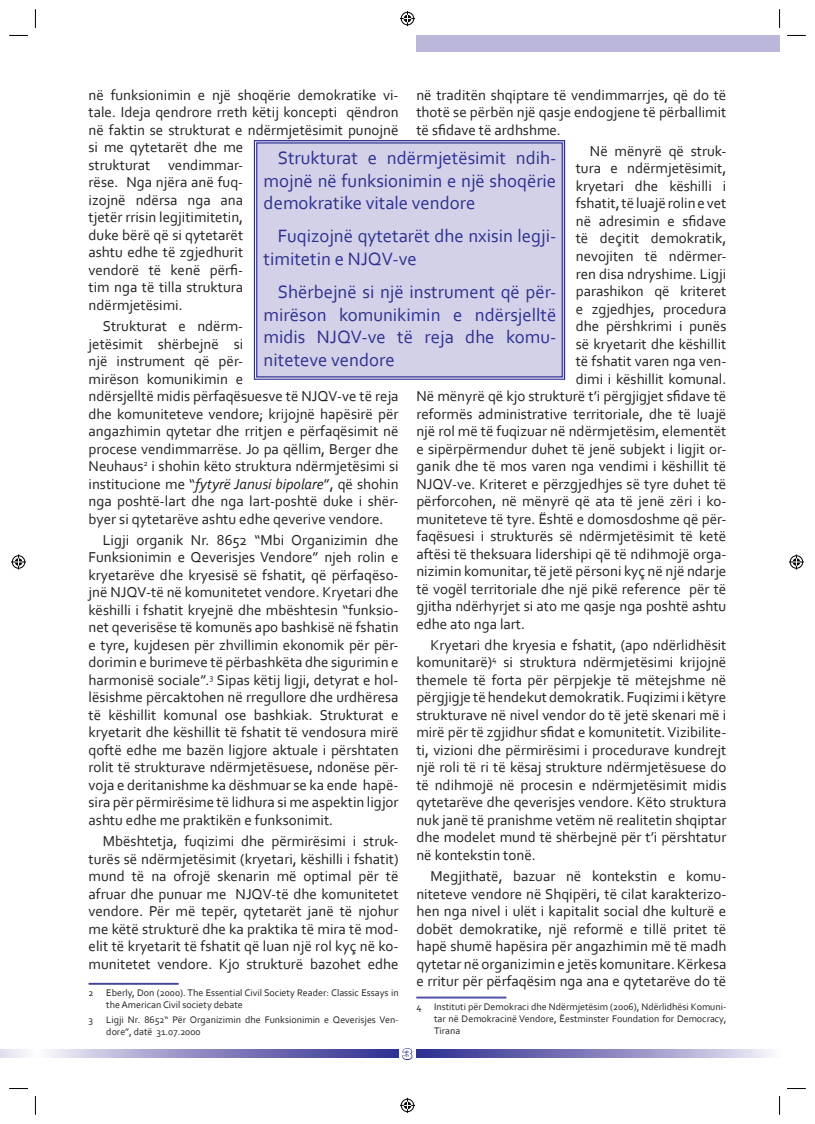
<style>
.page{position:relative;width:815px;height:1124px;background:#fff}
.page>*{position:absolute;margin:0;border:0;box-sizing:border-box;transform-origin:0 0}
.t1{font:18.75px/22.5px "Corbel";color:#2e3092;text-align:justify}
.t2{font:15px/17.5px "Corbel";color:#231f20;text-align:justify}
.t3{font:700 15px "Folio BT";color:#fff}
.t4{font:10px/12px "Corbel";color:#231f20}
.s1{font-style:italic}
</style>
<div class="page">
<svg style="left:0;top:1049px;width:26px;height:7px"></svg>
<svg style="left:49px;top:1049px;width:350px;height:7px;background:#8884be"></svg>
<svg style="left:416px;top:1049px;width:354px;height:7px;background:#8784be"></svg>
<svg style="left:402px;top:1048px;width:11px;height:12px"></svg>
<div style="left:416px;top:35px;width:364px;height:17px;background:#bbb7da"></div>
<hr style="left:89px;top:982px;width:90px;height:1px;background:#2e3092">
<hr style="left:89px;top:983px;width:90px;height:1px;background:#2e3092">
<hr style="left:416px;top:996px;width:90px;height:1px;background:#2e3092">
<hr style="left:416px;top:997px;width:90px;height:1px;background:#2e3092">
<div style="left:253px;top:140px;width:313px;height:240px;background:#d3d1e8"></div>
<div style="left:256px;top:142px;width:307px;height:235px;border:1px solid #2e3092"></div>
<svg style="left:9px;top:35px;width:19px;height:1px"></svg>
<svg style="left:787px;top:35px;width:19px;height:1px"></svg>
<svg style="left:9px;top:1088px;width:19px;height:1px"></svg>
<svg style="left:787px;top:1088px;width:19px;height:1px"></svg>
<svg style="left:35px;top:9px;width:1px;height:19px"></svg>
<svg style="left:35px;top:1096px;width:1px;height:18px"></svg>
<svg style="left:779px;top:9px;width:1px;height:19px"></svg>
<svg style="left:779px;top:1096px;width:1px;height:18px"></svg>
<svg style="left:400px;top:11px;width:15px;height:15px"></svg>
<svg style="left:400px;top:1097px;width:15px;height:15px"></svg>
<svg style="left:11px;top:554px;width:15px;height:15px"></svg>
<svg style="left:789px;top:554px;width:15px;height:15px"></svg>
<p class="t2" style="left:89px;top:86px;width:312px;text-align:left">në funksionimin e një shoqërie demokratike vi&shy;tale. Ideja qendrore rreth këtij koncepti qëndron në faktin se strukturat e ndërmjetësimit punojnë si me qytetarët dhe me<br>strukturat vendimmar-<br>rëse. Nga njëra anë fuq-<br>izojnë ndërsa nga ana<br>tjetër rrisin legjitimitetin,<br>duke bërë që si qytetarët<br>ashtu edhe të zgjedhurit<br>vendorë të kenë përfi-<br>tim nga të tilla struktura<br>ndërmjetësimi.</p>
<p class="t2" style="left:89px;top:317px;width:312px;text-align:left;text-indent:14px">Strukturat e ndërm-<br>jetësimit shërbejnë si<br>një instrument që për-<br>mirëson komunikimin e<br>ndërsjelltë midis përfaqësuesve të NJQV-ve të reja dhe komuniteteve vendore; krijojnë hapësirë për angazhimin qytetar dhe rritjen e përfaqësimit në procese vendimmarrëse. Jo pa qëllim, Berger dhe Neuhaus<sup>2</sup> i shohin këto struktura ndërmjetësimi si institucione me “<span class="s1">fytyrë Janusi bipolare</span>”, që shohin nga poshtë-lart dhe nga lart-poshtë duke i shër&shy;byer si qytetarëve ashtu edhe qeverive vendore.</p>
<p class="t2" style="left:89px;top:530px;width:312px;text-indent:14px">Ligji organik Nr. 8652 “Mbi Organizimin dhe Funksionimin e Qeverisjes Vendore” njeh rolin e kryetarëve dhe kryesisë së fshatit, që përfaqëso&shy;jnë NJQV-të në komunitetet vendore. Kryetari dhe këshilli i fshatit kryejnë dhe mbështesin “funksio&shy;net qeverisëse të komunës apo bashkisë në fshatin e tyre, kujdesen për zhvillimin ekonomik për për&shy;dorimin e burimeve të përbashkëta dhe sigurimin e harmonisë sociale”.<sup>3</sup> Sipas këtij ligji, detyrat e hol&shy;lësishme përcaktohen në rregullore dhe urdhëresa të këshillit komunal ose bashkiak. Strukturat e kryetarit dhe këshillit të fshatit të vendosura mirë qoftë edhe me bazën ligjore aktuale i përshtaten rolit të strukturave ndërmjetësuese, ndonëse për&shy;voja e deritanishme ka dëshmuar se ka ende hapë&shy;sira për përmirësime të lidhura si me aspektin ligjor ashtu edhe me praktikën e funksonimit.</p>
<p class="t2" style="left:89px;top:831px;width:312px;text-indent:14px">Mbështetja, fuqizimi dhe përmirësimi i struk&shy;turës së ndërmjetësimit (kryetari, këshilli i fshatit) mund të na ofrojë skenarin më optimal për të afruar dhe punuar me NJQV-të dhe komunitetet vendore. Për më tepër, qytetarët janë të njohur me këtë strukturë dhe ka praktika të mira të mod&shy;elit të kryetarit të fshatit që luan një rol kyç në ko&shy;munitetet vendore. Kjo strukturë bazohet edhe</p>
<p class="t4" style="left:89px;top:986px;width:7px">2</p>
<p class="t4" style="left:106px;top:986px;width:294px">Eberly, Don (2000). The Essential Civil Society Reader: Classic Essays in the American Civil society debate</p>
<p class="t4" style="left:89px;top:1013px;width:6px">3</p>
<p class="t4" style="left:106px;top:1013px;width:294px">Ligji Nr. 8652“ Për Organizimin dhe Funksionimin e Qeverisjes Ven&shy;dore”, datë 31.07.2000</p>
<p class="t2" style="left:416px;top:86px;width:312px">në traditën shqiptare të vendimmarrjes, që do të thotë se përbën një qasje endogjene të përballimit të sfidave të ardhshme.</p>
<p class="t2" style="left:590px;top:142px;width:138px">Në mënyrë që struk-</p>
<p class="t2" style="left:576px;top:159px;width:152px">tura e ndërmjetësimit,</p>
<p class="t2" style="left:576px;top:177px;width:152px">kryetari dhe këshilli i</p>
<p class="t2" style="left:576px;top:194px;width:152px">fshatit, të luajë rolin e vet</p>
<p class="t2" style="left:576px;top:212px;width:152px">në adresimin e sfidave</p>
<p class="t2" style="left:576px;top:229px;width:152px">të deçitit demokratik,</p>
<p class="t2" style="left:576px;top:247px;width:152px">nevojiten të ndërmer-</p>
<p class="t2" style="left:576px;top:264px;width:152px">ren disa ndryshime. Ligji</p>
<p class="t2" style="left:576px;top:282px;width:152px">parashikon që kriteret</p>
<p class="t2" style="left:576px;top:299px;width:152px">e zgjedhjes, procedura</p>
<p class="t2" style="left:576px;top:317px;width:152px">dhe përshkrimi i punës</p>
<p class="t2" style="left:576px;top:334px;width:152px">së kryetarit dhe këshillit</p>
<p class="t2" style="left:576px;top:352px;width:152px">të fshatit varen nga ven-</p>
<p class="t2" style="left:576px;top:369px;width:152px">dimi i këshillit komunal.</p>
<p class="t2" style="left:416px;top:387px;width:312px">Në mënyrë që kjo strukturë t’i përgjigjet sfidave të</p>
<p class="t2" style="left:416px;top:404px;width:312px">reformës administrative territoriale, dhe të luajë</p>
<p class="t2" style="left:416px;top:422px;width:312px">një rol më të fuqizuar në ndërmjetësim, elementët</p>
<p class="t2" style="left:416px;top:439px;width:312px">e sipërpërmendur duhet të jenë subjekt i ligjit or-</p>
<p class="t2" style="left:416px;top:457px;width:312px">ganik dhe të mos varen nga vendimi i këshillit të</p>
<p class="t2" style="left:416px;top:474px;width:312px">NJQV-ve. Kriteret e përzgjedhjes së tyre duhet të</p>
<p class="t2" style="left:416px;top:492px;width:312px">përforcohen, në mënyrë që ata të jenë zëri i ko-</p>
<p class="t2" style="left:416px;top:509px;width:312px">muniteteve të tyre. Është e domosdoshme që për-</p>
<p class="t2" style="left:416px;top:527px;width:312px">faqësuesi i strukturës së ndërmjetësimit të ketë</p>
<p class="t2" style="left:416px;top:544px;width:312px">aftësi të theksuara lidershipi që të ndihmojë orga-</p>
<p class="t2" style="left:416px;top:562px;width:312px">nizimin komunitar, të jetë përsoni kyç në një ndarje</p>
<p class="t2" style="left:416px;top:579px;width:312px">të vogël territoriale dhe një pikë reference për të</p>
<p class="t2" style="left:416px;top:597px;width:312px">gjitha ndërhyrjet si ato me qasje nga poshtë ashtu</p>
<p class="t2" style="left:416px;top:614px;width:110px">edhe ato nga lart.</p>
<p class="t2" style="left:416px;top:635px;width:312px;text-indent:14px">Kryetari dhe kryesia e fshatit, (apo ndërlidhësit komunitarë)<sup>4</sup> si struktura ndërmjetësimi krijojnë themele të forta për përpjekje të mëtejshme në përgjigje të hendekut demokratik. Fuqizimi i këtyre strukturave në nivel vendor do të jetë skenari më i mirë për të zgjidhur sfidat e komunitetit. Vizibilite&shy;ti, vizioni dhe përmirësimi i procedurave kundrejt një roli të ri të kësaj strukture ndërmjetësuese do të ndihmojë në procesin e ndërmjetësimit midis qytetarëve dhe qeverisjes vendore. Këto struktura nuk janë të pranishme vetëm në realitetin shqiptar dhe modelet mund të shërbejnë për t’i përshtatur në kontekstin tonë.</p>
<p class="t2" style="left:416px;top:866px;width:312px;text-indent:14px">Megjithatë, bazuar në kontekstin e komu&shy;niteteve vendore në Shqipëri, të cilat karakterizo&shy;hen nga nivel i ulët i kapitalit social dhe kulturë e dobët demokratike, një reformë e tillë pritet të hapë shumë hapësira për angazhimin më të madh qytetar në organizimin e jetës komunitare. Kërkesa e rritur për përfaqësim nga ana e qytetarëve do të</p>
<p class="t4" style="left:416px;top:999px;width:7px">4</p>
<p class="t4" style="left:434px;top:999px;width:294px;text-align:justify">Instituti për Demokraci dhe Ndërmjetësim (2006), Ndërlidhësi Komuni&shy;tar në Demokracinë Vendore, Ëestminster Foundation for Democracy, Tirana</p>
<p class="t1" style="left:264px;top:146px;width:294px;text-indent:14px">Strukturat e ndërmjetësimit ndih&shy;mojnë në funksionimin e një shoqërie demokratike vitale vendore</p>
<p class="t1" style="left:264px;top:224px;width:294px;text-indent:14px">Fuqizojnë qytetarët dhe nxisin legji&shy;timitetin e NJQV-ve</p>
<p class="t1" style="left:264px;top:280px;width:294px;text-indent:14px">Shërbejnë si një instrument që për&shy;mirëson komunikimin e ndërsjelltë midis NJQV-ve të reja dhe komu&shy;niteteve vendore</p>
<p class="t3" style="left:402px;top:1044px;width:11px">3</p>
</div>
